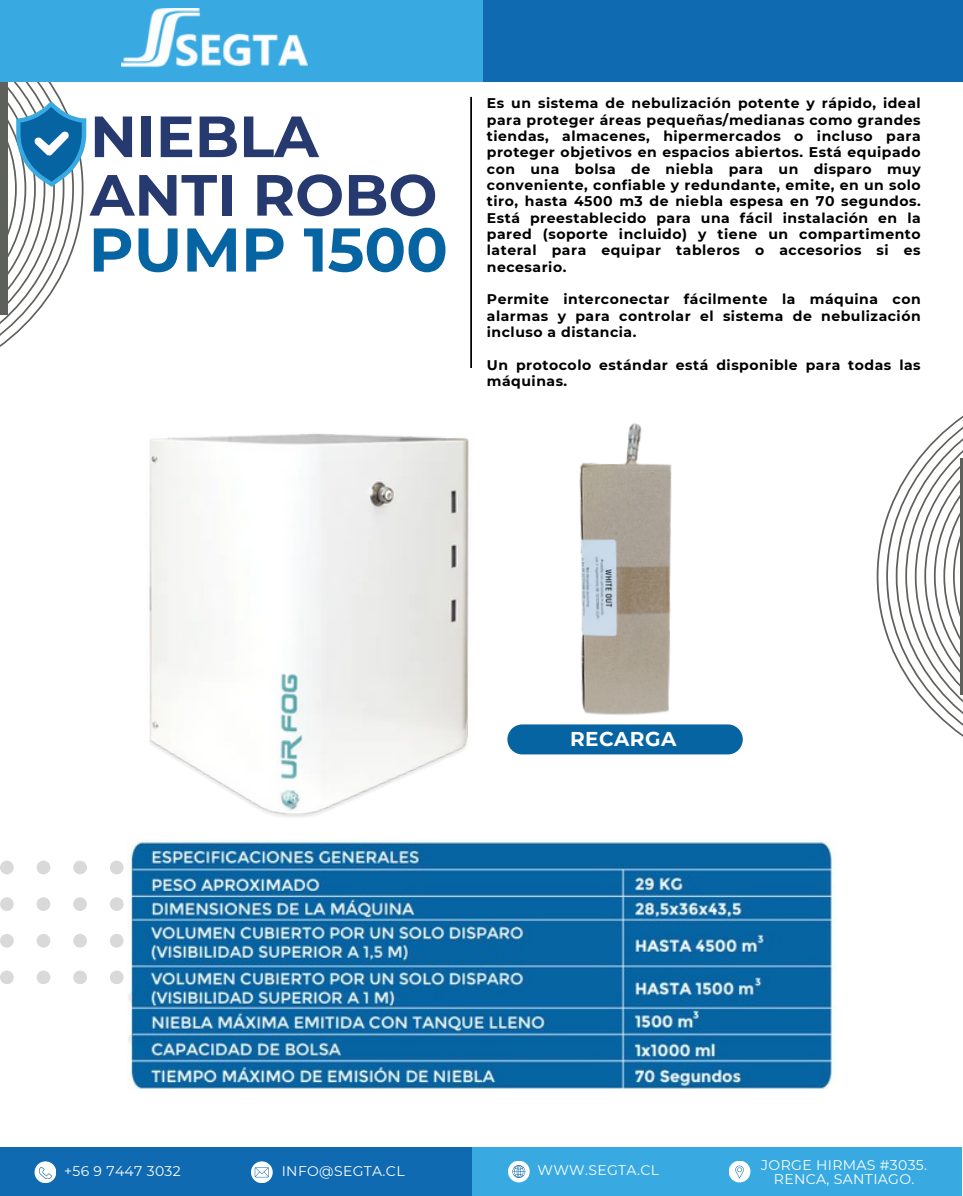
<style>
.page{position:relative;width:963px;height:1196px;background:#fff}
.page>*{position:absolute;margin:0;border:0;box-sizing:border-box;transform-origin:0 0}
.t1{font:700 61.6px "Montserrat";color:#0764a3}
.t2{font:700 58px/58.4px "Montserrat";color:#273a6f}
.t3{font:700 20px "Montserrat";letter-spacing:.025em;color:#fff}
.t4{font:700 14px/16.4px "Montserrat";letter-spacing:.035em;color:#000;text-align:justify}
.t5{font:14px/22.4px "Montserrat";letter-spacing:.025em;color:#fff;text-align:center}
</style>
<div class="page">
<svg style="left:876px;top:416px;width:87px;height:321px"></svg>
<svg style="left:0;top:81px;width:88px;height:266px"></svg>
<div style="left:476px;top:0;width:487px;height:81px;background:#106ab2"></div>
<div style="left:0;top:0;width:482px;height:81px;background:#38aae1"></div>
<img style="left:121px;top:8px;width:186px;height:60px">
<hr style="left:470px;top:97px;width:2px;height:271px;background:#000">
<svg style="left:507px;top:724px;width:236px;height:30px"></svg>
<svg style="left:0;top:860px;width:124px;height:124px"></svg>
<svg style="left:16px;top:101px;width:70px;height:86px"></svg>
<img style="left:127px;top:841px;width:708px;height:247px">
<img style="left:131px;top:434px;width:356px;height:417px">
<img style="left:531px;top:423px;width:202px;height:331px">
<div style="left:470px;top:1147px;width:491px;height:48px;background:#38aae1"></div>
<div style="left:0;top:1147px;width:471px;height:48px;background:#106ab2"></div>
<div style="left:729px;top:1160px;width:21px;height:22px;background:#fff;border-radius:50%"></div>
<svg style="left:735px;top:1165px;width:9px;height:13px"></svg>
<svg style="left:508px;top:1160px;width:22px;height:22px"></svg>
<svg style="left:512px;top:1165px;width:13px;height:12px"></svg>
<div style="left:35px;top:1161px;width:21px;height:22px;background:#fff;border-radius:50%"></div>
<svg style="left:39px;top:1166px;width:13px;height:12px"></svg>
<svg style="left:251px;top:1161px;width:22px;height:22px"></svg>
<svg style="left:255px;top:1167px;width:13px;height:10px"></svg>
<p class="t2" style="left:90px;top:107px;width:349px">NIEBLA<br>ANTI ROBO</p>
<p class="t1" style="left:89px;top:212px;width:361px">PUMP 1500</p>
<p class="t4" style="left:487px;top:95px;width:435px">Es un sistema de nebulización potente y rápido, ideal para proteger áreas pequeñas/medianas como grandes tiendas, almacenes, hipermercados o incluso para proteger objetivos en espacios abiertos. Está equipado con una bolsa de niebla para un disparo muy conveniente, confiable y redundante, emite, en un solo tiro, hasta 4500 m3 de niebla espesa en 70 segundos.<br>Está preestablecido para una fácil instalación en la pared (soporte incluido) y tiene un compartimento lateral para equipar tableros o accesorios si es necesario.</p>
<p class="t4" style="left:487px;top:291px;width:435px">Permite interconectar fácilmente la máquina con alarmas y para controlar el sistema de nebulización incluso a distancia.</p>
<h2 class="t4" style="left:487px;top:356px;width:435px">Un protocolo estándar está disponible para todas las máquinas.</h2>
<p class="t3" style="left:570px;top:726px;width:108px">RECARGA</p>
<p class="t5" style="left:64px;top:1159px;width:118px">+56 9 7447 3032</p>
<p class="t5" style="left:282px;top:1159px;width:124px">INFO@SEGTA.CL</p>
<p class="t5" style="left:538px;top:1158px;width:123px">WWW.SEGTA.CL</p>
<h4 class="t5" style="left:72px;top:1161px;width:115px">+569 9442 3899</h4>
<h4 class="t5" style="left:267px;top:1160px;width:100px">info@segta.cl</h4>
<h1 class="t5" style="left:568px;top:1160px;width:98px">www.segta.cl</h1>
<h1 class="t5" style="left:757px;top:1147px;width:151px">Jorge Hirmas #3035.<br>Renca, Santiago.</h1>
<p class="t5" style="left:761px;top:1158px;width:167px;line-height:14px">JORGE HIRMAS #3035.<br>RENCA, SANTIAGO.</p>
</div>
